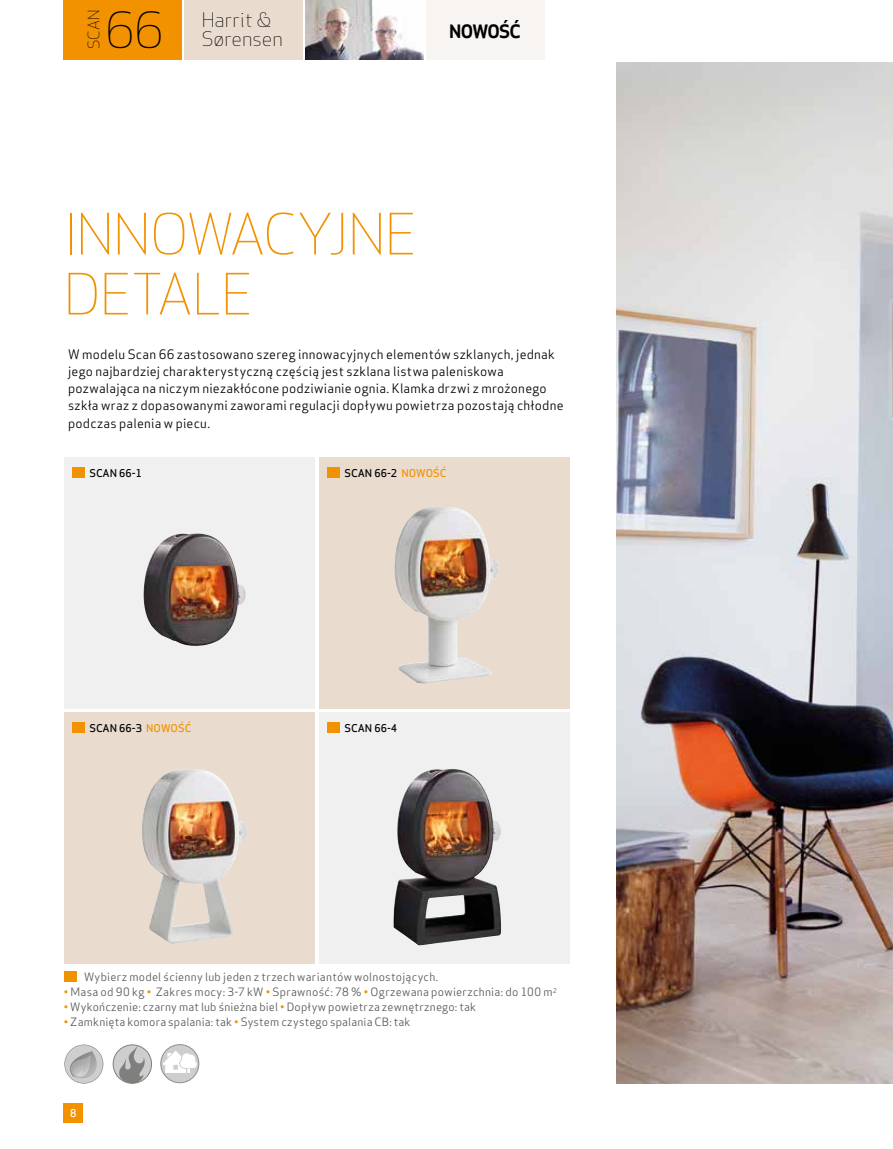
<style>
.page{position:relative;width:893px;height:1149px;background:#fff}
.page>*{position:absolute;margin:0;border:0;box-sizing:border-box;transform-origin:0 0}
.t1{font:300 55.5px/60px "Apex Sans";letter-spacing:-.015em;color:#f39200}
.t2{font:300 48.75px "Apex Sans";color:#000}
.t3{font:300 19.5px/19.5px "Apex Sans";letter-spacing:-.005em;color:#000}
.t4{font:700 18px "Apex Sans";letter-spacing:-.04em;color:#000}
.t5{font:300 15.6px "Apex Sans";color:#000}
.t6{font:12.75px/17.2px "Apex Sans";letter-spacing:.02em;color:#000}
.t7{font:11.25px "Apex Sans";letter-spacing:.02em;color:#575756}
.t8{font:500 10.5px "Apex Sans";color:#000}
.t9{font:500 10.5px "Apex Sans";color:#fff}
.s1{color:#f39200}
</style>
<div class="page">
<div style="left:64px;top:712px;width:251px;height:251px;background:#e9dbce"></div>
<div style="left:72px;top:721px;width:13px;height:11px;background:#f39200"></div>
<img style="left:142px;top:769px;width:105px;height:174px">
<div style="left:64px;top:457px;width:251px;height:251px;background:#f0f0f0"></div>
<div style="left:72px;top:466px;width:13px;height:11px;background:#f39200"></div>
<img style="left:144px;top:533px;width:102px;height:113px">
<div style="left:319px;top:457px;width:251px;height:251px;background:#e9dbce"></div>
<div style="left:327px;top:466px;width:13px;height:11px;background:#f39200"></div>
<img style="left:394px;top:506px;width:105px;height:177px">
<div style="left:319px;top:712px;width:251px;height:251px;background:#f0f0f0"></div>
<div style="left:327px;top:721px;width:13px;height:11px;background:#f39200"></div>
<img style="left:393px;top:769px;width:108px;height:176px">
<div style="left:64px;top:971px;width:13px;height:10px;background:#f39200"></div>
<div style="left:64px;top:0;width:118px;height:60px;background:#f39200"></div>
<div style="left:185px;top:0;width:118px;height:60px;background:#e9dbce"></div>
<img style="left:305px;top:0;width:118px;height:60px">
<div style="left:426px;top:0;width:118px;height:60px;background:#f8f4f1"></div>
<img style="left:617px;top:62px;width:276px;height:1020px">
<svg style="left:64px;top:1044px;width:39px;height:39px"></svg>
<div style="left:113px;top:1044px;width:39px;height:38px;background:#cecece;border-radius:50%"></div>
<div style="left:113px;top:1044px;width:39px;height:39px;border:1px solid #7f7f7e;border-radius:50%"></div>
<svg style="left:118px;top:1044px;width:27px;height:39px"></svg>
<svg style="left:161px;top:1044px;width:38px;height:38px"></svg>
<div style="left:161px;top:1044px;width:38px;height:38px;border:1px solid #908d8a;border-radius:50%"></div>
<svg style="left:163px;top:1050px;width:34px;height:22px"></svg>
<div style="left:64px;top:1102px;width:19px;height:20px;background:#f39200"></div>
<p class="t5" style="left:84px;top:49px;width:41px;rotate:-90deg">SCAN</p>
<h2 class="t2" style="left:105px;top:-2px;width:60px">66</h2>
<h3 class="t4" style="left:449px;top:20px;width:73px">NOWOŚĆ</h3>
<h3 class="t3" style="left:202px;top:10px;width:83px">Harrit &amp;<br>Sørensen</h3>
<h1 class="t1" style="left:64px;top:203px;width:354px">INNOWACYJNE<br>DETALE</h1>
<p class="t6" style="left:68px;top:344px;width:497px">W modelu Scan 66 zastosowano szereg innowacyjnych elementów szklanych, jednak jego najbardziej charakterystyczną częścią jest szklana listwa paleniskowa pozwalająca na niczym niezakłócone podziwianie ognia. Klamka drzwi z mrożonego szkła wraz z dopasowanymi zaworami regulacji dopływu powietrza pozostają chłodne podczas palenia w piecu.</p>
<p class="t8" style="left:89px;top:463px;width:54px">SCAN 66-1</p>
<p class="t8" style="left:345px;top:463px;width:104px">SCAN 66-2 <span class="s1">NOWOŚĆ</span></p>
<p class="t8" style="left:89px;top:718px;width:104px">SCAN 66-3 <span class="s1">NOWOŚĆ</span></p>
<p class="t8" style="left:345px;top:718px;width:54px">SCAN 66-4</p>
<p class="t7" style="left:84px;top:967px;width:356px">Wybierz model ścienny lub jeden z trzech wariantów wolnostojących.</p>
<p class="t7" style="left:64px;top:982px;width:495px"><span class="s1">•</span> Masa od 90 kg <span class="s1">•</span> Zakres mocy: 3-7 kW <span class="s1">•</span> Sprawność: 78 % <span class="s1">•</span> Ogrzewana powierzchnia: do 100 m<sup>2</sup></p>
<p class="t7" style="left:64px;top:997px;width:414px"><span class="s1">•</span> Wykończenie: czarny mat lub śnieżna biel <span class="s1">•</span> Dopływ powietrza zewnętrznego: tak</p>
<p class="t7" style="left:64px;top:1012px;width:348px"><span class="s1">•</span> Zamknięta komora spalania: tak <span class="s1">•</span> System czystego spalania CB: tak</p>
<p class="t9" style="left:70px;top:1103px;width:8px">8</p>
</div>
